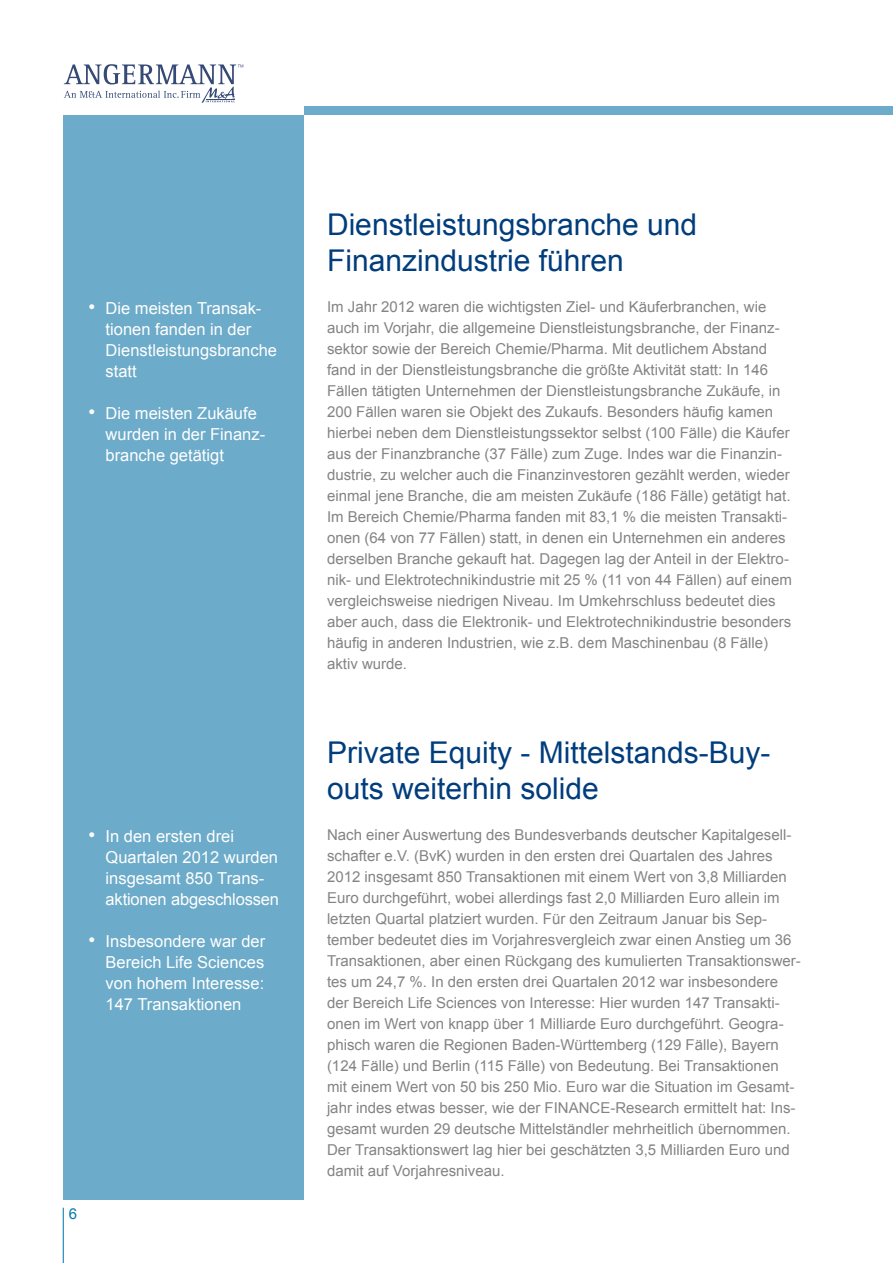
<style>
.page{position:relative;width:893px;height:1263px;background:#fff}
.page>*{position:absolute;margin:0;border:0;box-sizing:border-box;transform-origin:0 0}
.t1{font:30px/36px "Arial";color:#003d7d}
.t2{font:16.5px/21px "Arial";color:#fff}
.t3{font:15px/21px "Arial";color:#858383}
.t4{font:900 15px "Arial";color:#fff}
.t5{font:15px "Arial";color:#007ab5}
.s1{color:#fff}
</style>
<div class="page">
<div style="left:64px;top:115px;width:240px;height:1084px;background:#6cabc9"></div>
<svg style="left:64px;top:64px;width:179px;height:39px"></svg>
<div style="left:304px;top:106px;width:589px;height:9px;background:#6cabc9"></div>
<hr style="left:63px;top:1208px;width:1px;height:55px;background:#007ab5">
<p class="t4" style="left:88px;top:296px;width:9px">•</p>
<p class="t4" style="left:88px;top:401px;width:9px">•</p>
<p class="t2" style="left:106px;top:297px;width:173px">Die meisten Transak&shy;tionen fanden in der<br>Dienstleistungsbranche statt</p>
<p class="t2" style="left:106px;top:402px;width:161px">Die meisten Zukäufe wurden in der Finanz&shy;branche getätigt</p>
<p class="t4" style="left:88px;top:824px;width:9px">•</p>
<p class="t4" style="left:88px;top:929px;width:9px">•</p>
<p class="t2" style="left:106px;top:825px;width:175px">In den ersten drei<br>Quartalen 2012 wurden insgesamt 850 Trans&shy;aktionen abgeschlossen</p>
<p class="t2" style="left:106px;top:930px;width:161px;text-align:justify">Insbesondere war der Bereich Life Sciences von hohem Interesse:<br>147 Transaktionen</p>
<p class="t5" style="left:69px;top:1203px;width:10px">6</p>
<h1 class="t1" style="left:327px;top:207px;width:372px">Dienstleistungsbranche und<br>Finanzindustrie führen</h1>
<p class="t3" style="left:327px;top:297px;width:466px">Im Jahr 2012 waren die wichtigsten Ziel- und Käuferbranchen, wie auch im Vorjahr, die allgemeine Dienstleistungsbranche, der Finanz&shy;sektor sowie der Bereich Chemie/Pharma. Mit deutlichem Abstand fand in der Dienstleistungsbranche die größte Aktivität statt: In 146<br>Fällen tätigten Unternehmen der Dienstleistungsbranche Zukäufe, in 200 Fällen waren sie Objekt des Zukaufs. Besonders häufig kamen hierbei neben dem Dienstleistungssektor selbst (100 Fälle) die Käufer aus der Finanzbranche (37 Fälle) zum Zuge. Indes war die Finanzin&shy;dustrie, zu welcher auch die Finanzinvestoren gezählt werden, wieder einmal jene Branche, die am meisten Zukäufe (186 Fälle) getätigt hat.<br>Im Bereich Chemie/Pharma fanden mit 83,1 % die meisten Transakti&shy;onen (64 von 77 Fällen) statt, in denen ein Unternehmen ein anderes derselben Branche gekauft hat. Dagegen lag der Anteil in der Elektro&shy;nik- und Elektrotechnikindustrie mit 25 % (11 von 44 Fällen) auf einem vergleichsweise niedrigen Niveau. Im Umkehrschluss bedeutet dies aber auch, dass die Elektronik- und Elektrotechnikindustrie besonders häufig in anderen Industrien, wie z.B. dem Maschinenbau (8 Fälle) aktiv wurde.</p>
<h1 class="t1" style="left:327px;top:735px;width:445px">Private Equity - Mittelstands-Buy&shy;outs weiterhin solide<span class="s1">t</span></h1>
<p class="t3" style="left:327px;top:825px;width:475px">Nach einer Auswertung des Bundesverbands deutscher Kapitalgesell&shy;schafter e.V. (BvK) wurden in den ersten drei Quartalen des Jahres 2012 insgesamt 850 Transaktionen mit einem Wert von 3,8 Milliarden Euro durchgeführt, wobei allerdings fast 2,0 Milliarden Euro allein im letzten Quartal platziert wurden. Für den Zeitraum Januar bis Sep&shy;tember bedeutet dies im Vorjahresvergleich zwar einen Anstieg um 36<br>Transaktionen, aber einen Rückgang des kumulierten Transaktionswer&shy;tes um 24,7 %. In den ersten drei Quartalen 2012 war insbesondere der Bereich Life Sciences von Interesse: Hier wurden 147 Transakti&shy;onen im Wert von knapp über 1 Milliarde Euro durchgeführt. Geogra&shy;phisch waren die Regionen Baden-Württemberg (129 Fälle), Bayern (124 Fälle) und Berlin (115 Fälle) von Bedeutung. Bei Transaktionen mit einem Wert von 50 bis 250 Mio. Euro war die Situation im Gesamt&shy;jahr indes etwas besser, wie der FINANCE-Research ermittelt hat: Ins&shy;gesamt wurden 29 deutsche Mittelständler mehrheitlich übernommen.<br>Der Transaktionswert lag hier bei geschätzten 3,5 Milliarden Euro und damit auf Vorjahresniveau.</p>
</div>
